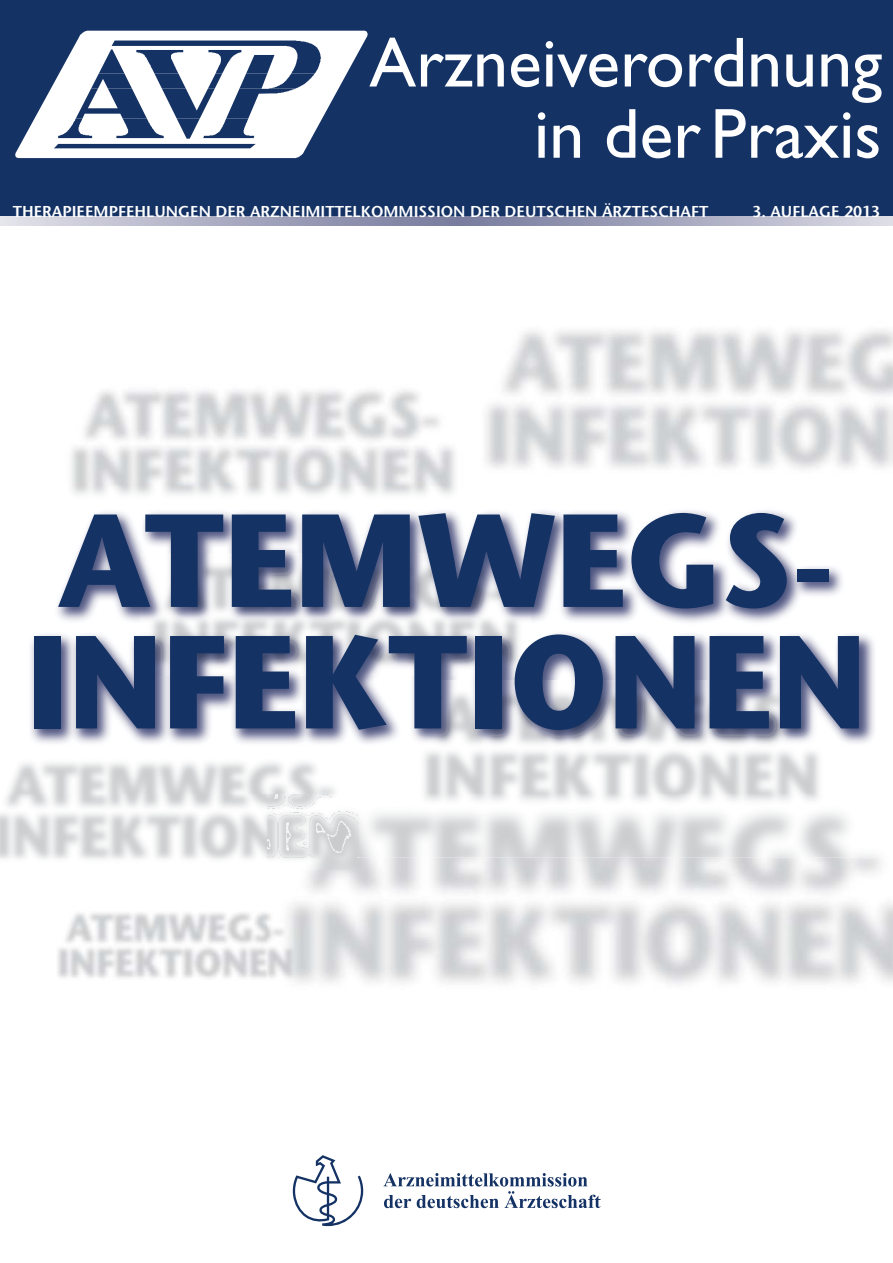
<style>
.page{position:relative;width:893px;height:1263px;background:#fff}
.page>*{position:absolute;margin:0;border:0;box-sizing:border-box;transform-origin:0 0}
.t1{font:700 132px/121.5px "Stone Sans";color:#143264;scale:.96 1}
.t2{font:71.25px/71.2px "Gill Sans";color:#fff;text-align:right}
.t3{font:600 15.75px "Stone Sans";color:#fff}
</style>
<div class="page">
<div style="left:0;top:0;width:893px;height:217px;background:#143264"></div>
<svg style="left:15px;top:31px;width:353px;height:127px"></svg>
<svg style="left:0;top:217px;width:893px;height:8px;background:#a9abc1"></svg>
<svg style="left:293px;top:1155px;width:70px;height:71px"></svg>
<svg style="left:383px;top:1173px;width:217px;height:35px"></svg>
<img style="left:30px;top:510px;width:844px;height:234px">
<img style="left:140px;top:553px;width:390px;height:123px">
<img style="left:412px;top:681px;width:420px;height:113px">
<img style="left:0;top:762px;width:359px;height:107px">
<img style="left:57px;top:906px;width:244px;height:78px">
<h2 class="t2" style="left:369px;top:35px;width:514px">Arzneiverordnung in der Praxis</h2>
<p class="t3" style="left:13px;top:205px;width:697px">THERAPIEEMPFEHLUNGEN DER ARZNEIMITTELKOMMISSION DER DEUTSCHEN ÄRZTESCHAFT</p>
<p class="t3" style="left:752px;top:205px;width:129px">3. AUFLAGE 2013</p>
<h1 class="t1" style="left:27px;top:514px;width:876px">ATEMWEGS-<br>INFEKTIONEN</h1>
</div>
